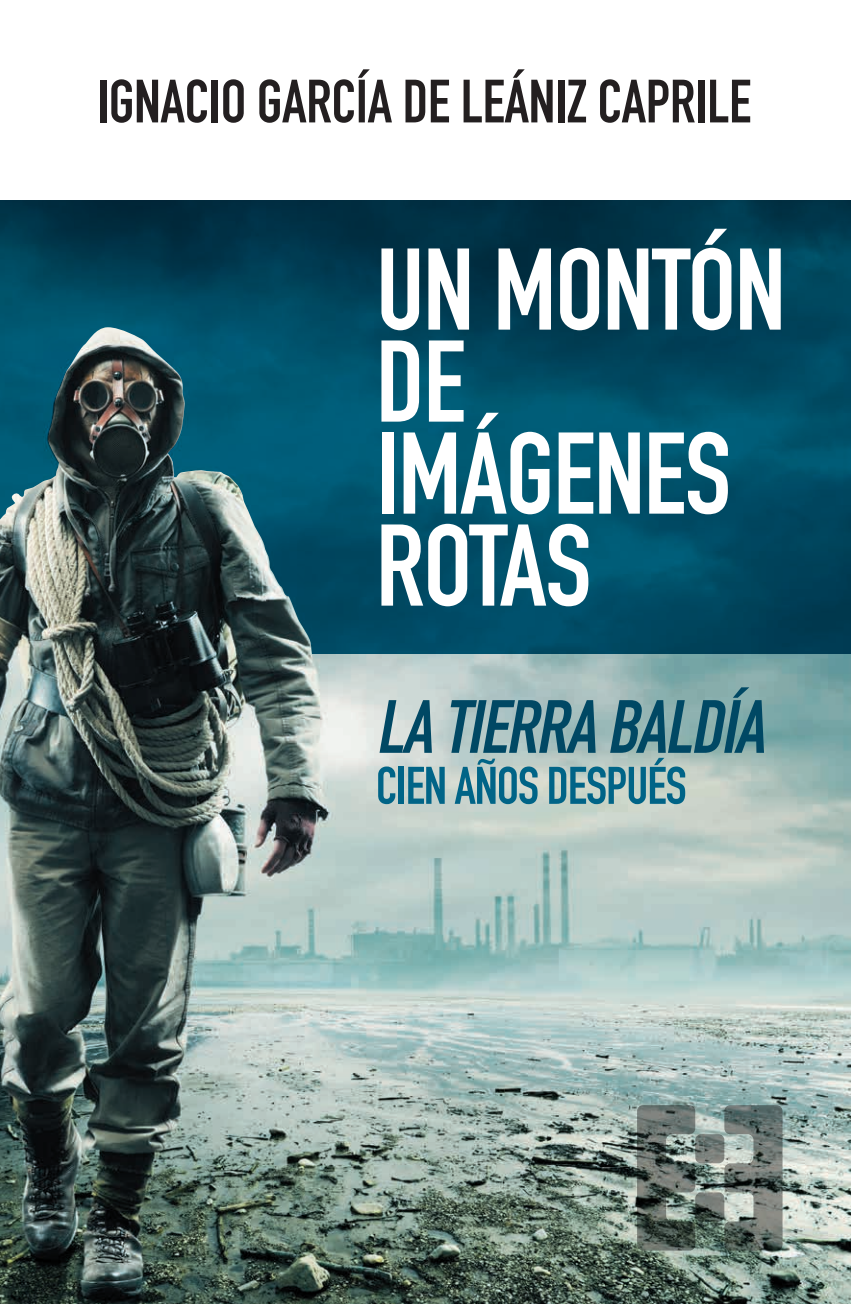
<style>
.page{position:relative;width:851px;height:1304px;background:#fff}
.page>*{position:absolute;margin:0;border:0;box-sizing:border-box;transform-origin:0 0}
.t1{font:700 114px/92px "DIN Condensed";letter-spacing:-.01em;color:#fff}
.t2{font:italic 700 74px "DIN Condensed";color:#004864}
.t3{font:700 60px "DIN Condensed";letter-spacing:-.005em;color:#231f20}
.t4{font:700 52px "DIN Condensed";letter-spacing:-.02em;color:#006487}
</style>
<div class="page">
<img style="left:0;top:654px;width:850px;height:650px">
<svg style="left:0;top:200px;width:850px;height:454px;background:#00475e"></svg>
<svg style="left:695px;top:1192px;width:29px;height:29px"></svg>
<svg style="left:637px;top:1105px;width:58px;height:146px;background:#5f6a64"></svg>
<svg style="left:695px;top:1134px;width:29px;height:29px"></svg>
<svg style="left:724px;top:1105px;width:58px;height:146px;background:#747f7a"></svg>
<img style="left:0;top:327px;width:313px;height:332px">
<p class="t3" style="left:97px;top:61px;width:655px">IGNACIO GARCÍA DE LEÁNIZ CAPRILE</p>
<p class="t1" style="left:376px;top:243px;width:411px">UN MONTÓN<br>DE<br>IMÁGENES<br>ROTAS</p>
<p class="t2" style="left:376px;top:677px;width:407px">LATIERRABALDÍA</p>
<p class="t4" style="left:376px;top:751px;width:312px">CIEN AÑOS DESPUÉS</p>
</div>
